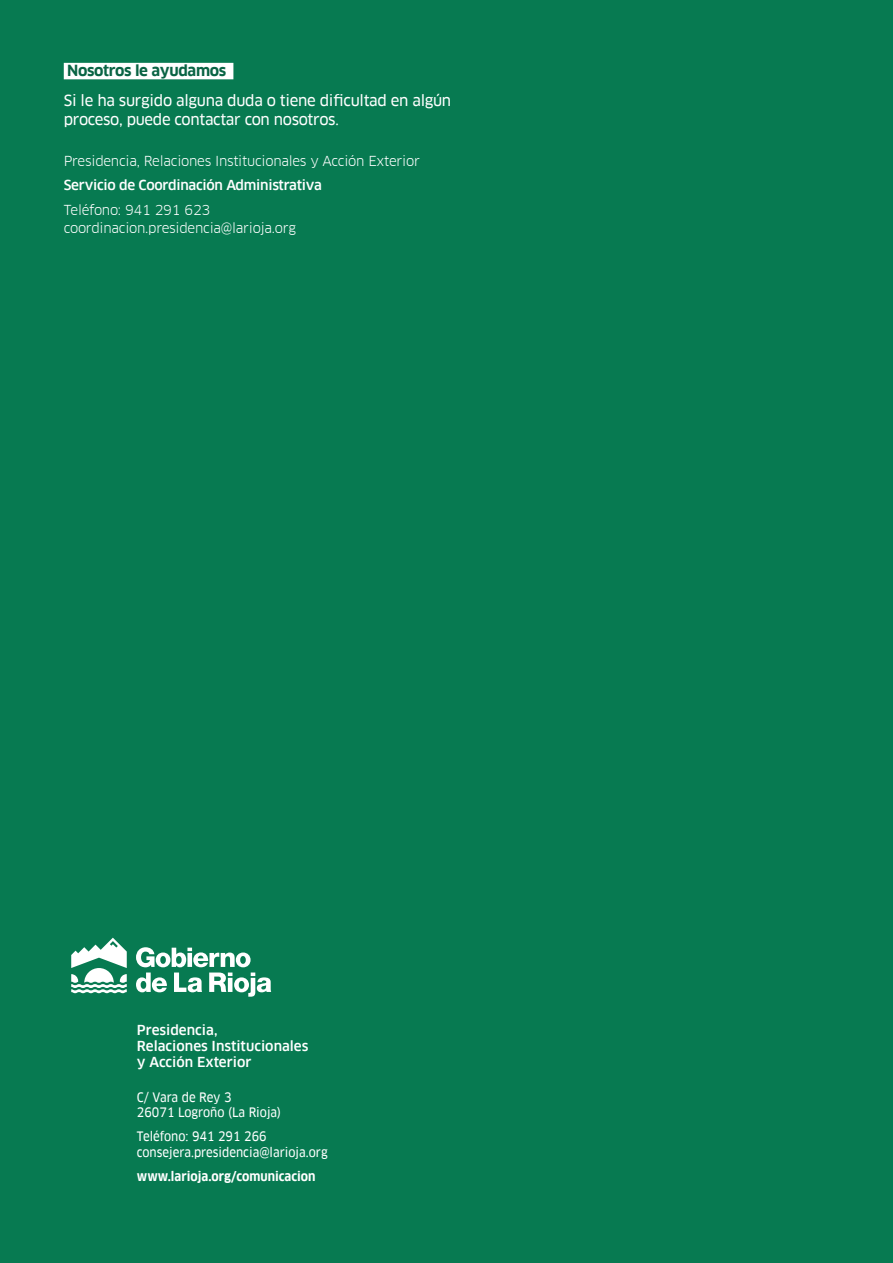
<style>
.page{position:relative;width:893px;height:1263px;background:#077a51}
.page>*{position:absolute;margin:0;border:0;box-sizing:border-box;transform-origin:0 0}
.t1{font:15px/19.5px "Clan Offc Pro News";letter-spacing:-.02em;color:#fff}
.Estilo_de_párrafo_3{font:700 15px "Clan Offc Pro";letter-spacing:-.02em;color:#096444}
.t2{font:13.5px "Clan Offc Pro";letter-spacing:-.02em;color:#fff}
.t3{font:500 13.5px "Clan Offc Pro";letter-spacing:-.005em;color:#fff}
.t4{font:12.75px "Clan Offc Pro Narr News";color:#fff}
.t5{font:700 12.75px "Clan Offc Pro Narr";color:#fff}
.s1{font-size:13.5px}
</style>
<div class="page">
<svg style="left:71px;top:938px;width:56px;height:55px"></svg>
<svg style="left:136px;top:947px;width:135px;height:50px"></svg>
<div style="left:64px;top:63px;width:169px;height:16px;background:#fff"></div>
<p class="Estilo_de_párrafo_3" style="left:67px;top:61px;width:161px">Nosotros le ayudamos</p>
<p class="t1" style="left:64px;top:90px;width:389px">Si le ha surgido alguna duda o tiene dificultad en algún proceso, puede contactar con nosotros<span class="s1">.</span></p>
<p class="t2" style="left:64px;top:153px;width:358px">Presidencia, Relaciones Institucionales y Acción Exterior</p>
<p class="t3" style="left:64px;top:177px;width:260px">Servicio de Coordinación Administrativa</p>
<p class="t2" style="left:64px;top:202px;width:148px">Teléfono: 941 291 623</p>
<p class="t2" style="left:64px;top:220px;width:234px">coordinacion.presidencia@larioja.org</p>
<p class="t3" style="left:137px;top:1022px;width:82px">Presidencia,</p>
<p class="t3" style="left:137px;top:1038px;width:173px">Relaciones Institucionales</p>
<p class="t3" style="left:137px;top:1054px;width:116px">y Acción Exterior</p>
<p class="t4" style="left:137px;top:1089px;width:96px">C/ Vara de Rey 3</p>
<p class="t4" style="left:137px;top:1105px;width:146px">26071 Logroño (La Rioja)</p>
<p class="t4" style="left:137px;top:1129px;width:131px">Teléfono: 941 291 266</p>
<p class="t4" style="left:137px;top:1144px;width:192px">consejera.presidencia@larioja.org</p>
<p class="t5" style="left:137px;top:1169px;width:180px">www.larioja.org/comunicacion</p>
</div>
